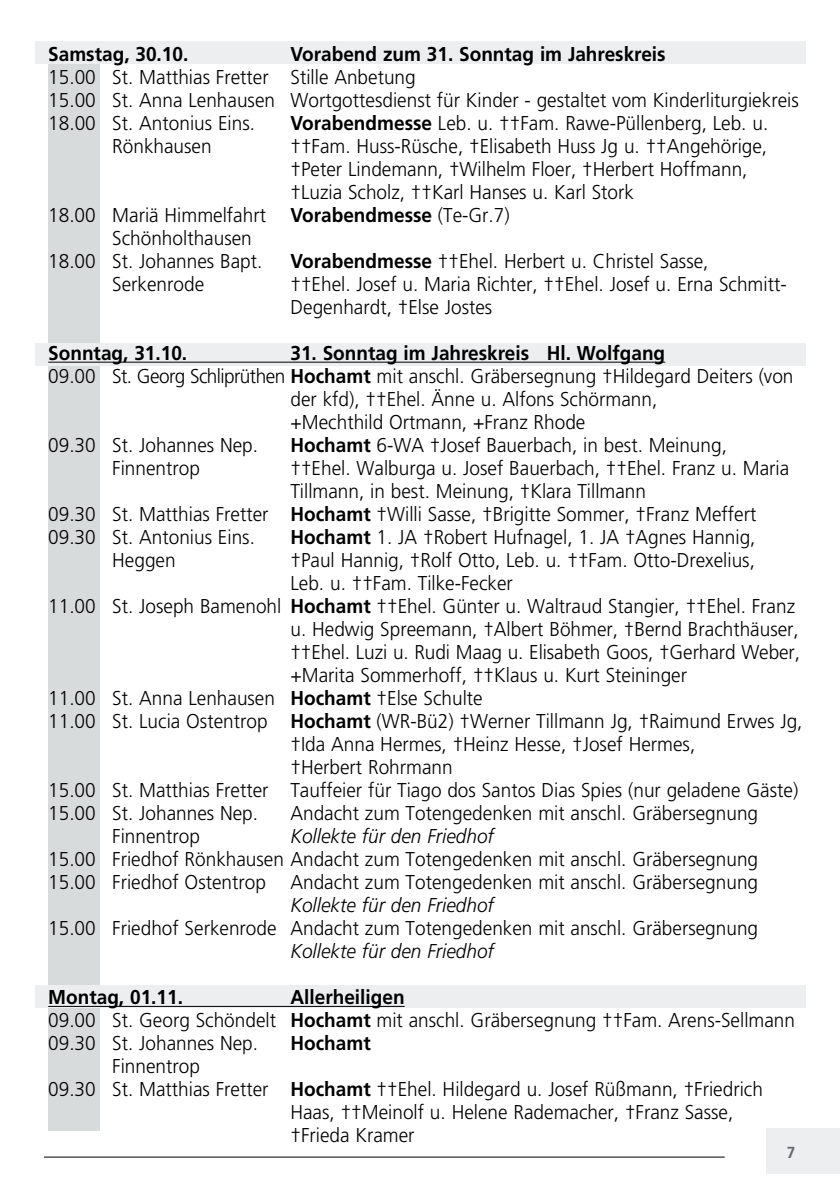
<style>
.page{position:relative;width:840px;height:1191px;background:#fff}
.page>*{position:absolute;margin:0;border:0;box-sizing:border-box;transform-origin:0 0}
.t1{font:300 20px/23px "Frutiger";color:#000;scale:.95 1}
.t2{font:700 20px "Frutiger";color:#000;scale:.95 1}
.t3{font:italic 300 20px "Frutiger";color:#000;scale:.95 1}
.t4{font:700 16px "Frutiger";color:#68676c;scale:.95 1}
.s1{font-weight:700}
</style>
<div class="page">
<div style="left:48px;top:47px;width:51px;height:1083px;background:#d8dbdc"></div>
<div style="left:765px;top:1128px;width:74px;height:46px;background:#edeeef"></div>
<hr style="left:44px;top:1156px;width:680px;height:1px;background:#000">
<div style="left:35px;top:41px;width:770px;height:23px;background:#edeeef"></div>
<div style="left:35px;top:343px;width:770px;height:23px;background:#edeeef"></div>
<div style="left:35px;top:985px;width:770px;height:23px;background:#edeeef"></div>
<hr style="left:48px;top:362px;width:617px;height:1px;background:#000">
<hr style="left:48px;top:1006px;width:356px;height:1px;background:#000">
<p class="t2" style="left:48px;top:42px;width:149px">Samstag, 30.10.</p>
<p class="t2" style="left:290px;top:42px;width:396px">Vorabend zum 31. Sonntag im Jahreskreis</p>
<p class="t1" style="left:48px;top:66px;width:791px">15.00 St. Matthias Fretter Stille Anbetung<br>15.00 St. Anna Lenhausen Wortgottesdienst für Kinder - gestaltet vom Kinderliturgiekreis<br>18.00 St. Antonius Eins.</p>
<p class="t1" style="left:290px;top:112px;width:504px"><span class="s1">Vorabendmesse</span> Leb. u. ††Fam. Rawe-Püllenberg, Leb. u.</p>
<p class="t1" style="left:112px;top:135px;width:106px">Rönkhausen</p>
<p class="t1" style="left:290px;top:135px;width:503px">††Fam. Huss-Rüsche, †Elisabeth Huss Jg u. ††Angehörige,</p>
<p class="t1" style="left:290px;top:158px;width:482px">†Peter Lindemann, †Wilhelm Floer, †Herbert Hoffmann,</p>
<p class="t1" style="left:290px;top:181px;width:363px">†Luzia Scholz, ††Karl Hanses u. Karl Stork</p>
<p class="t1" style="left:48px;top:204px;width:487px">18.00 Mariä Himmelfahrt <span class="s1">Vorabendmesse</span> (Te-Gr.7)</p>
<p class="t1" style="left:112px;top:227px;width:148px">Schönholthausen</p>
<p class="t1" style="left:48px;top:250px;width:227px">18.00 St. Johannes Bapt.</p>
<p class="t1" style="left:290px;top:250px;width:441px"><span class="s1">Vorabendmesse</span> ††Ehel. Herbert u. Christel Sasse,</p>
<p class="t1" style="left:112px;top:273px;width:98px">Serkenrode</p>
<p class="t1" style="left:290px;top:273px;width:523px">††Ehel. Josef u. Maria Richter, ††Ehel. Josef u. Erna Schmitt-<br>Degenhardt, †Else Jostes</p>
<p class="t2" style="left:48px;top:341px;width:148px">Sonntag, 31.10.</p>
<p class="t2" style="left:290px;top:341px;width:396px">31. Sonntag im Jahreskreis Hl. Wolfgang</p>
<p class="t1" style="left:48px;top:365px;width:785px">09.00 St. Georg Schliprüthen <span class="s1">Hochamt</span> mit anschl. Gräbersegnung †Hildegard Deiters (von</p>
<p class="t1" style="left:290px;top:388px;width:387px">der kfd), ††Ehel. Änne u. Alfons Schörmann,</p>
<p class="t1" style="left:290px;top:411px;width:312px">+Mechthild Ortmann, +Franz Rhode</p>
<p class="t1" style="left:48px;top:434px;width:222px">09.30 St. Johannes Nep.</p>
<p class="t1" style="left:290px;top:434px;width:460px"><span class="s1">Hochamt</span> 6-WA †Josef Bauerbach, in best. Meinung,</p>
<p class="t1" style="left:112px;top:457px;width:94px">Finnentrop</p>
<p class="t1" style="left:290px;top:457px;width:526px">††Ehel. Walburga u. Josef Bauerbach, ††Ehel. Franz u. Maria</p>
<p class="t1" style="left:290px;top:480px;width:375px">Tillmann, in best. Meinung, †Klara Tillmann</p>
<p class="t1" style="left:48px;top:503px;width:746px">09.30 St. Matthias Fretter <span class="s1">Hochamt</span> †Willi Sasse, †Brigitte Sommer, †Franz Meffert</p>
<p class="t1" style="left:48px;top:526px;width:219px">09.30 St. Antonius Eins.</p>
<p class="t1" style="left:290px;top:526px;width:491px"><span class="s1">Hochamt</span> 1. JA †Robert Hufnagel, 1. JA †Agnes Hannig,</p>
<p class="t1" style="left:112px;top:549px;width:68px">Heggen</p>
<p class="t1" style="left:290px;top:549px;width:490px">†Paul Hannig, †Rolf Otto, Leb. u. ††Fam. Otto-Drexelius,</p>
<p class="t1" style="left:290px;top:572px;width:235px">Leb. u. ††Fam. Tilke-Fecker</p>
<p class="t1" style="left:48px;top:595px;width:787px">11.00 St. Joseph Bamenohl <span class="s1">Hochamt</span> ††Ehel. Günter u. Waltraud Stangier, ††Ehel. Franz</p>
<p class="t1" style="left:290px;top:618px;width:536px">u. Hedwig Spreemann, †Albert Böhmer, †Bernd Brachthäuser,</p>
<p class="t1" style="left:290px;top:641px;width:537px">††Ehel. Luzi u. Rudi Maag u. Elisabeth Goos, †Gerhard Weber,</p>
<p class="t1" style="left:290px;top:664px;width:419px">+Marita Sommerhoff, ††Klaus u. Kurt Steininger</p>
<p class="t1" style="left:48px;top:687px;width:458px">11.00 St. Anna Lenhausen <span class="s1">Hochamt</span> †Else Schulte</p>
<p class="t1" style="left:48px;top:710px;width:795px">11.00 St. Lucia Ostentrop <span class="s1">Hochamt</span> (WR-Bü2) †Werner Tillmann Jg, †Raimund Erwes Jg,</p>
<p class="t1" style="left:290px;top:733px;width:427px">†Ida Anna Hermes, †Heinz Hesse, †Josef Hermes,</p>
<p class="t1" style="left:290px;top:756px;width:172px">†Herbert Rohrmann</p>
<p class="t1" style="left:48px;top:779px;width:790px">15.00 St. Matthias Fretter Tauffeier für Tiago dos Santos Dias Spies (nur geladene Gäste)</p>
<p class="t1" style="left:48px;top:802px;width:222px">15.00 St. Johannes Nep.</p>
<p class="t1" style="left:290px;top:802px;width:493px">Andacht zum Totengedenken mit anschl. Gräbersegnung</p>
<p class="t1" style="left:112px;top:825px;width:94px">Finnentrop</p>
<p class="t3" style="left:290px;top:825px;width:215px">Kollekte für den Friedhof</p>
<p class="t1" style="left:48px;top:848px;width:748px">15.00 Friedhof Rönkhausen Andacht zum Totengedenken mit anschl. Gräbersegnung<br>15.00 Friedhof Ostentrop Andacht zum Totengedenken mit anschl. Gräbersegnung</p>
<p class="t3" style="left:290px;top:894px;width:215px">Kollekte für den Friedhof</p>
<p class="t1" style="left:48px;top:917px;width:748px">15.00 Friedhof Serkenrode Andacht zum Totengedenken mit anschl. Gräbersegnung</p>
<p class="t3" style="left:290px;top:940px;width:215px">Kollekte für den Friedhof</p>
<p class="t2" style="left:48px;top:985px;width:143px">Montag, 01.11.</p>
<p class="t1" style="left:48px;top:986px;width:787px;text-indent:242px"><span class="s1">Allerheiligen<br></span>09.00 St. Georg Schöndelt <span class="s1">Hochamt</span> mit anschl. Gräbersegnung ††Fam. Arens-Sellmann<br>09.30 St. Johannes Nep.</p>
<p class="t2" style="left:290px;top:1031px;width:86px">Hochamt</p>
<p class="t1" style="left:112px;top:1055px;width:94px">Finnentrop</p>
<p class="t1" style="left:48px;top:1078px;width:753px">09.30 St. Matthias Fretter <span class="s1">Hochamt</span> ††Ehel. Hildegard u. Josef Rüßmann, †Friedrich</p>
<p class="t1" style="left:290px;top:1101px;width:467px">Haas, ††Meinolf u. Helene Rademacher, †Franz Sasse,</p>
<p class="t1" style="left:290px;top:1124px;width:132px">†Frieda Kramer</p>
<p class="t4" style="left:786px;top:1143px;width:10px">7</p>
</div>
